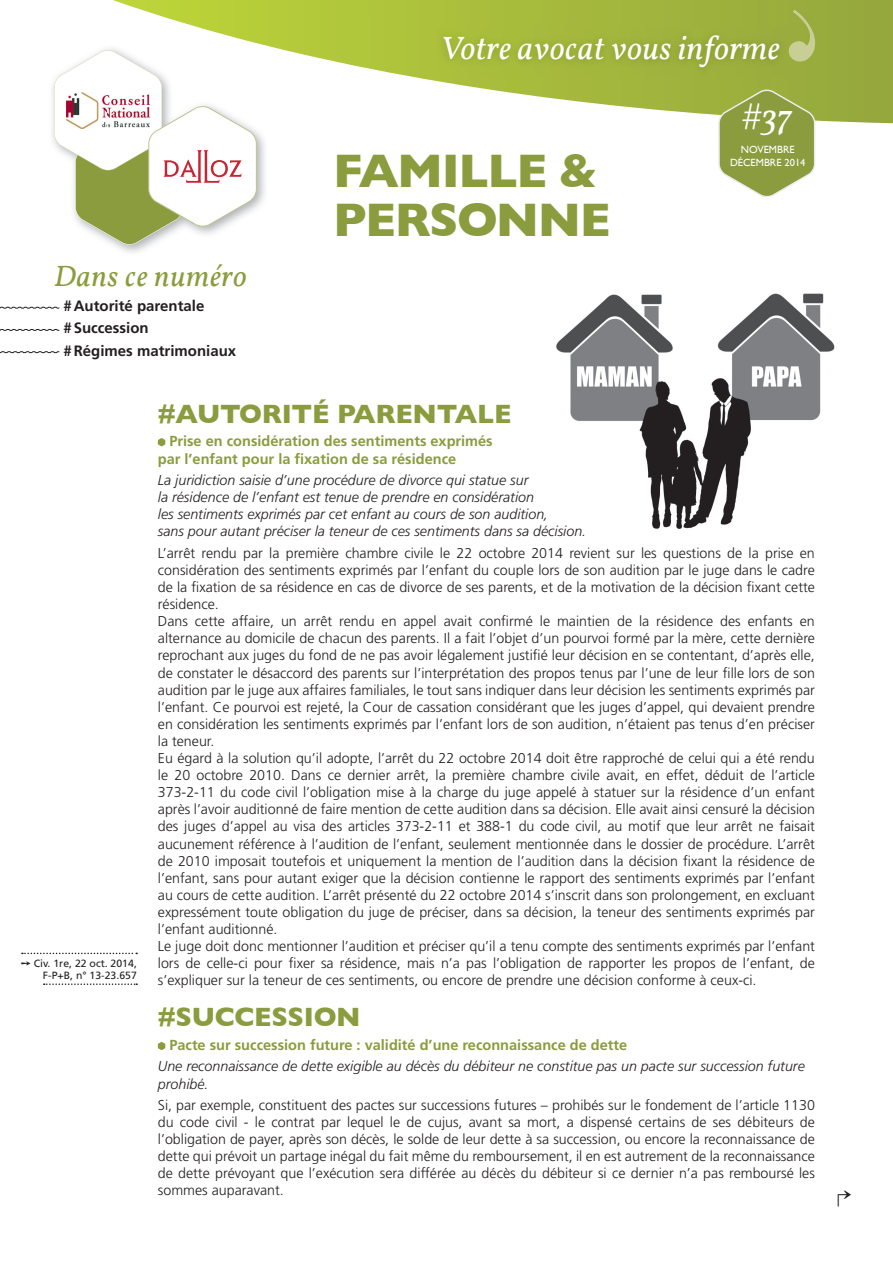
<style>
.page{position:relative;width:893px;height:1263px;background:#fff}
.page>*{position:absolute;margin:0;border:0;box-sizing:border-box;transform-origin:0 0}
.t1{font:700 48px/49.5px "Gill Sans";letter-spacing:-.03em;color:#8a9c3d}
.t2{font:italic 36px "Vollkorn";color:#fff}
.t3{font:italic 33px "Vollkorn";letter-spacing:.01em;color:#fff}
.t4{font:italic 30px "Vollkorn";letter-spacing:.02em;color:#8a9c3d}
.t5{font:28.8px "MS Mincho";color:#231f20}
.t6{font:700 27px "Gill Sans";letter-spacing:-.01em;color:#8a9c3d}
.t7{font:700 15px/22.2px "Frutiger";color:#231f20}
.t8{font:700 14.55px/17.4px "Frutiger";color:#8a9c3d}
.t9{font:300 14.25px/17.1px "Frutiger";color:#231f20}
.t10{font:italic 300 14.25px/17.1px "Frutiger";color:#231f20}
.t11{font:10.5px/12.3px "Frutiger";color:#231f20;text-align:right}
.t12{font:10.5px/12.6px "Gill Sans";color:#fff;text-align:center}
</style>
<div class="page">
<svg style="left:0;top:351px;width:59px;height:2px"></svg>
<svg style="left:0;top:306px;width:59px;height:3px"></svg>
<svg style="left:113px;top:0;width:780px;height:123px"></svg>
<img style="left:436px;top:28px;width:351px;height:48px">
<img style="left:52px;top:45px;width:216px;height:208px">
<svg style="left:54px;top:50px;width:203px;height:195px"></svg>
<img style="left:66px;top:93px;width:84px;height:35px">
<img style="left:556px;top:293px;width:279px;height:236px">
<svg style="left:0;top:329px;width:59px;height:2px"></svg>
<svg style="left:717px;top:88px;width:99px;height:109px;background:#9ead5c"></svg>
<svg style="left:158px;top:438px;width:7px;height:8px"></svg>
<svg style="left:158px;top:1042px;width:7px;height:8px"></svg>
<svg style="left:22px;top:953px;width:115px;height:1px"></svg>
<svg style="left:44px;top:983px;width:93px;height:2px"></svg>
<svg style="left:789px;top:10px;width:26px;height:52px"></svg>
<h3 class="t3" style="left:440px;top:28px;width:341px">Votre avocat vous informe</h3>
<h3 class="t4" style="left:54px;top:258px;width:194px">Dans ce numéro</h3>
<p class="t7" style="left:64px;top:295px;width:174px"># Autorité parentale<br># Succession<br># Régimes matrimoniaux</p>
<h1 class="t1" style="left:333px;top:145px;width:279px">FAMILLE &amp;<br>PERSONNE</h1>
<h2 class="t2" style="left:741px;top:95px;width:52px">#37</h2>
<p class="t12" style="left:730px;top:143px;width:77px">NOVEMBRE<br>DÉCEMBRE 2014</p>
<p class="t11" style="left:21px;top:957px;width:117px">➙ Civ. 1re, 22 oct. 2014,<br>F-P+B, n° 13-23.657</p>
<h3 class="t6" style="left:158px;top:392px;width:355px">#AUTORITÉ PARENTALE</h3>
<p class="t8" style="left:158px;top:433px;width:336px;text-indent:11px">Prise en considération des sentiments exprimés par l’enfant pour la fixation de sa résidence</p>
<p class="t10" style="left:158px;top:472px;width:430px">La juridiction saisie d’une procédure de divorce qui statue sur<br>la résidence de l’enfant est tenue de prendre en considération<br>les sentiments exprimés par cet enfant au cours de son audition,<br>sans pour autant préciser la teneur de ces sentiments dans sa décision.</p>
<p class="t9" style="left:158px;top:544px;width:659px">L’arrêt rendu par la première chambre civile le 22 octobre 2014 revient sur les questions de la prise en considération des sentiments exprimés par l’enfant du couple lors de son audition par le juge dans le cadre de la fixation de sa résidence en cas de divorce de ses parents, et de la motivation de la décision fixant cette résidence.<br>Dans cette affaire, un arrêt rendu en appel avait confirmé le maintien de la résidence des enfants en alternance au domicile de chacun des parents. Il a fait l’objet d’un pourvoi formé par la mère, cette dernière reprochant aux juges du fond de ne pas avoir légalement justifié leur décision en se contentant, d’après elle, de constater le désaccord des parents sur l’interprétation des propos tenus par l’une de leur fille lors de son audition par le juge aux affaires familiales, le tout sans indiquer dans leur décision les sentiments exprimés par l’enfant. Ce pourvoi est rejeté, la Cour de cassation considérant que les juges d’appel, qui devaient prendre en considération les sentiments exprimés par l’enfant lors de son audition, n’étaient pas tenus d’en préciser la teneur.<br>Eu égard à la solution qu’il adopte, l’arrêt du 22 octobre 2014 doit être rapproché de celui qui a été rendu le 20 octobre 2010. Dans ce dernier arrêt, la première chambre civile avait, en effet, déduit de l’article 373-2-11 du code civil l’obligation mise à la charge du juge appelé à statuer sur la résidence d’un enfant après l’avoir auditionné de faire mention de cette audition dans sa décision. Elle avait ainsi censuré la décision des juges d’appel au visa des articles 373-2-11 et 388-1 du code civil, au motif que leur arrêt ne faisait aucunement référence à l’audition de l’enfant, seulement mentionnée dans le dossier de procédure. L’arrêt de 2010 imposait toutefois et uniquement la mention de l’audition dans la décision fixant la résidence de l’enfant, sans pour autant exiger que la décision contienne le rapport des sentiments exprimés par l’enfant au cours de cette audition. L’arrêt présenté du 22 octobre 2014 s’inscrit dans son prolongement, en excluant expressément toute obligation du juge de préciser, dans sa décision, la teneur des sentiments exprimés par l’enfant auditionné.<br>Le juge doit donc mentionner l’audition et préciser qu’il a tenu compte des sentiments exprimés par l’enfant lors de celle-ci pour fixer sa résidence, mais n’a pas l’obligation de rapporter les propos de l’enfant, de s’expliquer sur la teneur de ces sentiments, ou encore de prendre une décision conforme à ceux-ci.</p>
<h3 class="t6" style="left:158px;top:996px;width:204px">#SUCCESSION</h3>
<p class="t8" style="left:169px;top:1036px;width:459px">Pacte sur succession future : validité d’une reconnaissance de dette</p>
<p class="t10" style="left:158px;top:1058px;width:648px">Une reconnaissance de dette exigible au décès du débiteur ne constitue pas un pacte sur succession future prohibé.</p>
<p class="t9" style="left:158px;top:1097px;width:659px;text-align:justify">Si, par exemple, constituent des pactes sur successions futures – prohibés sur le fondement de l’article 1130 du code civil - le contrat par lequel le de cujus, avant sa mort, a dispensé certains de ses débiteurs de l’obligation de payer, après son décès, le solde de leur dette à sa succession, ou encore la reconnaissance de dette qui prévoit un partage inégal du fait même du remboursement, il en est autrement de la reconnaissance de dette prévoyant que l’exécution sera différée au décès du débiteur si ce dernier n’a pas remboursé les sommes auparavant.</p>
<h3 class="t5" style="left:851px;top:1214px;width:16px;rotate:-180deg">↵</h3>
</div>
